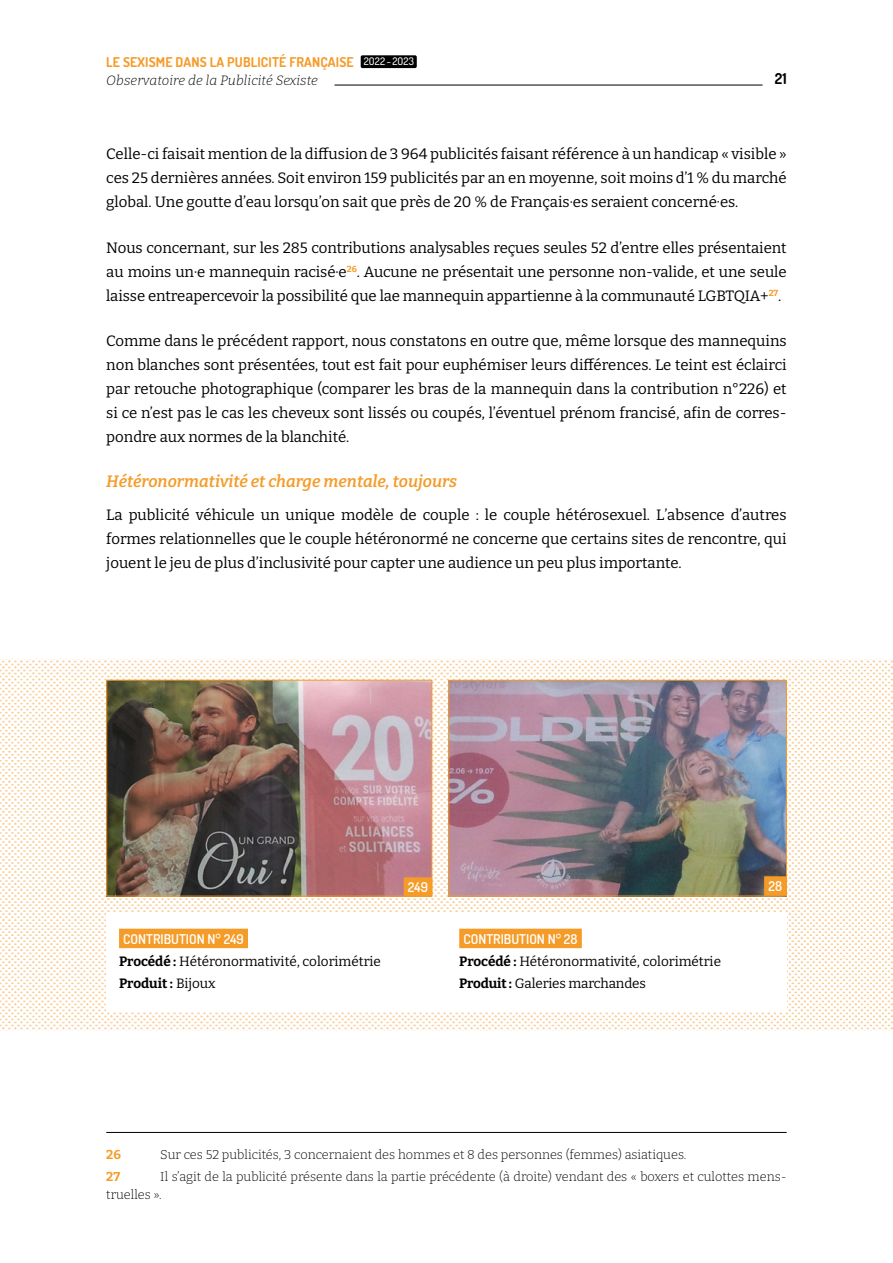
<style>
.page{position:relative;width:893px;height:1263px;background:#fff}
.page>*{position:absolute;margin:0;border:0;box-sizing:border-box;transform-origin:0 0}
.t1{font:italic 600 16.5px "Bitter";color:#f59b28}
.t2{font:15px/24px "Bitter";color:#000;text-align:justify}
.t3{font:700 15px "Dosis";color:#000}
.t4{font:13.5px/22.2px "Bitter";letter-spacing:-.005em;color:#000}
.t5{font:700 13.5px "Dosis";letter-spacing:.01em;color:#f59b28}
.t6{font:600 13.5px "Dosis";color:#fff}
.t7{font:italic 300 13.5px "Bitter";letter-spacing:.01em;color:#000}
.t8{font:300 12.75px/18px "Bitter";color:#000}
.t9{font:700 12.75px "Bitter";color:#f59b28}
.s1{font-weight:500;font-size:10.5px;color:#fff}
.s2{font-weight:700}
</style>
<div class="page">
<div style="left:361px;top:55px;width:56px;height:13px;background:#000;border-radius:2px"></div>
<hr style="left:334px;top:85px;width:429px;height:1px;background:#000">
<img style="left:0;top:659px;width:893px;height:371px">
<hr style="left:106px;top:1132px;width:681px;height:1px;background:#000">
<img style="left:108px;top:682px;width:322px;height:212px">
<div style="left:106px;top:680px;width:326px;height:216px;border:1px solid #f59b28"></div>
<img style="left:451px;top:682px;width:334px;height:212px">
<div style="left:449px;top:680px;width:338px;height:216px;border:1px solid #f59b28"></div>
<div style="left:106px;top:913px;width:681px;height:98px;background:#fff"></div>
<div style="left:119px;top:929px;width:129px;height:19px;background:#f59b28"></div>
<div style="left:459px;top:929px;width:123px;height:19px;background:#f59b28"></div>
<div style="left:404px;top:877px;width:28px;height:20px;background:#f59b28"></div>
<div style="left:764px;top:876px;width:22px;height:20px;background:#f59b28"></div>
<p class="t5" style="left:106px;top:52px;width:309px">LE SEXISME DANS LA PUBLICITÉ FRANÇAISE <span class="s1">2O22 - 2O23</span></p>
<p class="t7" style="left:106px;top:71px;width:213px">Observatoire de la Publicité Sexiste</p>
<p class="t3" style="left:775px;top:67px;width:13px">21</p>
<p class="t2" style="left:106px;top:141px;width:682px">Celle-ci faisait mention de la diffusion de 3 964 publicités faisant référence à un handicap « visible » ces 25 dernières années. Soit environ 159 publicités par an en moyenne, soit moins d’1 % du marché global. Une goutte d’eau lorsqu’on sait que près de 20 % de Français·es seraient concerné·es.</p>
<p class="t2" style="left:106px;top:235px;width:682px">Nous concernant, sur les 285 contributions analysables reçues seules 52 d’entre elles présentaient au moins un·e mannequin racisé·e<sup>26</sup>. Aucune ne présentait une personne non-valide, et une seule laisse entreapercevoir la possibilité que lae mannequin appartienne à la communauté LGBTQIA+<sup>27</sup>.</p>
<p class="t2" style="left:106px;top:328px;width:682px">Comme dans le précédent rapport, nous constatons en outre que, même lorsque des mannequins non blanches sont présentées, tout est fait pour euphémiser leurs différences. Le teint est éclairci par retouche photographique (comparer les bras de la mannequin dans la contribution n°226) et si ce n’est pas le cas les cheveux sont lissés ou coupés, l’éventuel prénom francisé, afin de corres&shy;pondre aux normes de la blanchité.</p>
<p class="t1" style="left:106px;top:468px;width:352px">Hétéronormativité et charge mentale, toujours</p>
<p class="t2" style="left:106px;top:502px;width:682px">La publicité véhicule un unique modèle de couple : le couple hétérosexuel. L’absence d’autres formes relationnelles que le couple hétéronormé ne concerne que certains sites de rencontre, qui jouent le jeu de plus d’inclusivité pour capter une audience un peu plus importante.</p>
<p class="t6" style="left:123px;top:929px;width:122px">CONTRIBUTION N° 249</p>
<p class="t4" style="left:119px;top:949px;width:263px"><span class="s2">Procédé :</span> Hétéronormativité, colorimétrie<br><span class="s2">Produit :</span> Bijoux</p>
<p class="t6" style="left:408px;top:877px;width:22px">249</p>
<p class="t6" style="left:768px;top:876px;width:15px">28</p>
<p class="t6" style="left:463px;top:929px;width:116px">CONTRIBUTION N° 28</p>
<p class="t4" style="left:459px;top:949px;width:263px"><span class="s2">Procédé :</span> Hétéronormativité, colorimétrie<br><span class="s2">Produit :</span> Galeries marchandes</p>
<p class="t9" style="left:106px;top:1144px;width:16px">26</p>
<p class="t8" style="left:160px;top:1145px;width:528px">Sur ces 52 publicités, 3 concernaient des hommes et 8 des personnes (femmes) asiatiques.</p>
<p class="t9" style="left:106px;top:1166px;width:15px">27</p>
<p class="t8" style="left:106px;top:1167px;width:682px;text-indent:54px">Il s’agit de la publicité présente dans la partie précédente (à droite) vendant des « boxers et culottes mens&shy;truelles ».</p>
</div>
